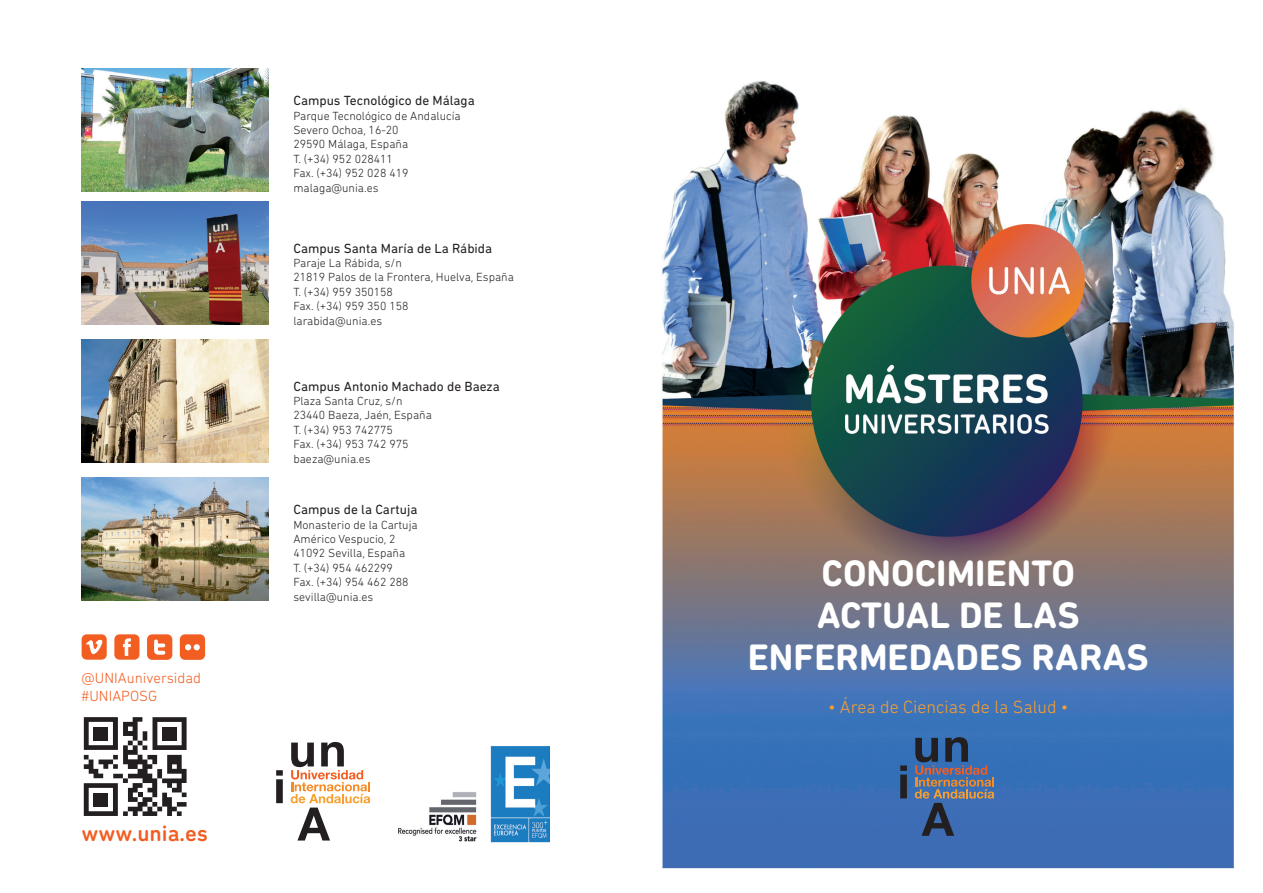
<style>
.page{position:relative;width:1263px;height:893px;background:#fff}
.page>*{position:absolute;margin:0;border:0;box-sizing:border-box;transform-origin:0 0}
.t1{font:700 37.5px/42px "DIN Next Rounded LT Pro";color:#fff;text-align:center}
.t2{font:500 22.5px "DIN Next Rounded LT Pro";color:#f25d21}
.t3{font:300 18px "DIN Next Rounded LT Pro";color:#f99f2d}
.t4{font:300 15px/18px "DIN Next Rounded LT Pro";color:#f25d21}
.t5{font:13.5px "DIN Next Rounded LT Pro";color:#231f20}
.t6{font:300 12px/14.4px "DIN Next Rounded LT Pro";color:#231f20}
</style>
<div class="page">
<img style="left:662px;top:81px;width:572px;height:788px">
<svg style="left:900px;top:765px;width:7px;height:33px"></svg>
<svg style="left:915px;top:737px;width:79px;height:99px;background:#4b648d"></svg>
<svg style="left:276px;top:770px;width:7px;height:33px"></svg>
<svg style="left:291px;top:742px;width:79px;height:98px"></svg>
<img style="left:399px;top:746px;width:151px;height:97px">
<svg style="left:180px;top:634px;width:25px;height:26px"></svg>
<svg style="left:147px;top:634px;width:25px;height:26px"></svg>
<svg style="left:114px;top:634px;width:26px;height:26px"></svg>
<svg style="left:82px;top:634px;width:25px;height:26px"></svg>
<svg style="left:84px;top:717px;width:103px;height:99px"></svg>
<div style="left:162px;top:727px;width:15px;height:13px;background:#231f20"></div>
<div style="left:94px;top:793px;width:14px;height:13px;background:#231f20"></div>
<div style="left:94px;top:727px;width:14px;height:13px;background:#231f20"></div>
<img style="left:82px;top:477px;width:187px;height:124px">
<img style="left:82px;top:339px;width:187px;height:124px">
<img style="left:82px;top:68px;width:187px;height:124px">
<img style="left:82px;top:201px;width:187px;height:124px">
<p class="t4" style="left:82px;top:668px;width:121px">@UNIAuniversidad #UNIAPOSG</p>
<h2 class="t2" style="left:82px;top:820px;width:128px">www.unia.es</h2>
<p class="t5" style="left:293px;top:93px;width:183px">Campus Tecnológico de Málaga</p>
<p class="t6" style="left:293px;top:108px;width:169px">Parque Tecnológico de Andalucía<br>Severo Ochoa, 16-20<br>29590 Málaga, España<br>T. (+34) 952 028411<br>Fax. (+34) 952 028 419 malaga@unia.es</p>
<p class="t5" style="left:293px;top:240px;width:200px">Campus Santa María de La Rábida</p>
<p class="t6" style="left:293px;top:256px;width:222px">Paraje La Rábida, s/n<br>21819 Palos de la Frontera, Huelva, España<br>T. (+34) 959 350158<br>Fax. (+34) 959 350 158<br>larabida@unia.es</p>
<p class="t5" style="left:293px;top:378px;width:208px">Campus Antonio Machado de Baeza</p>
<p class="t6" style="left:293px;top:394px;width:140px">Plaza Santa Cruz, s/n<br>23440 Baeza, Jaén, España<br>T. (+34) 953 742775<br>Fax. (+34) 953 742 975 baeza@unia.es</p>
<p class="t5" style="left:293px;top:502px;width:125px">Campus de la Cartuja</p>
<p class="t6" style="left:293px;top:517px;width:126px">Monasterio de la Cartuja<br>Américo Vespucio, 2<br>41092 Sevilla, España<br>T. (+34) 954 462299<br>Fax. (+34) 954 462 288 sevilla@unia.es</p>
<h1 class="t1" style="left:748px;top:552px;width:403px">CONOCIMIENTO<br>ACTUAL DE LAS<br>ENFERMEDADES RARAS</h1>
<h3 class="t3" style="left:828px;top:696px;width:241px">• Área de Ciencias de la Salud •</h3>
</div>
